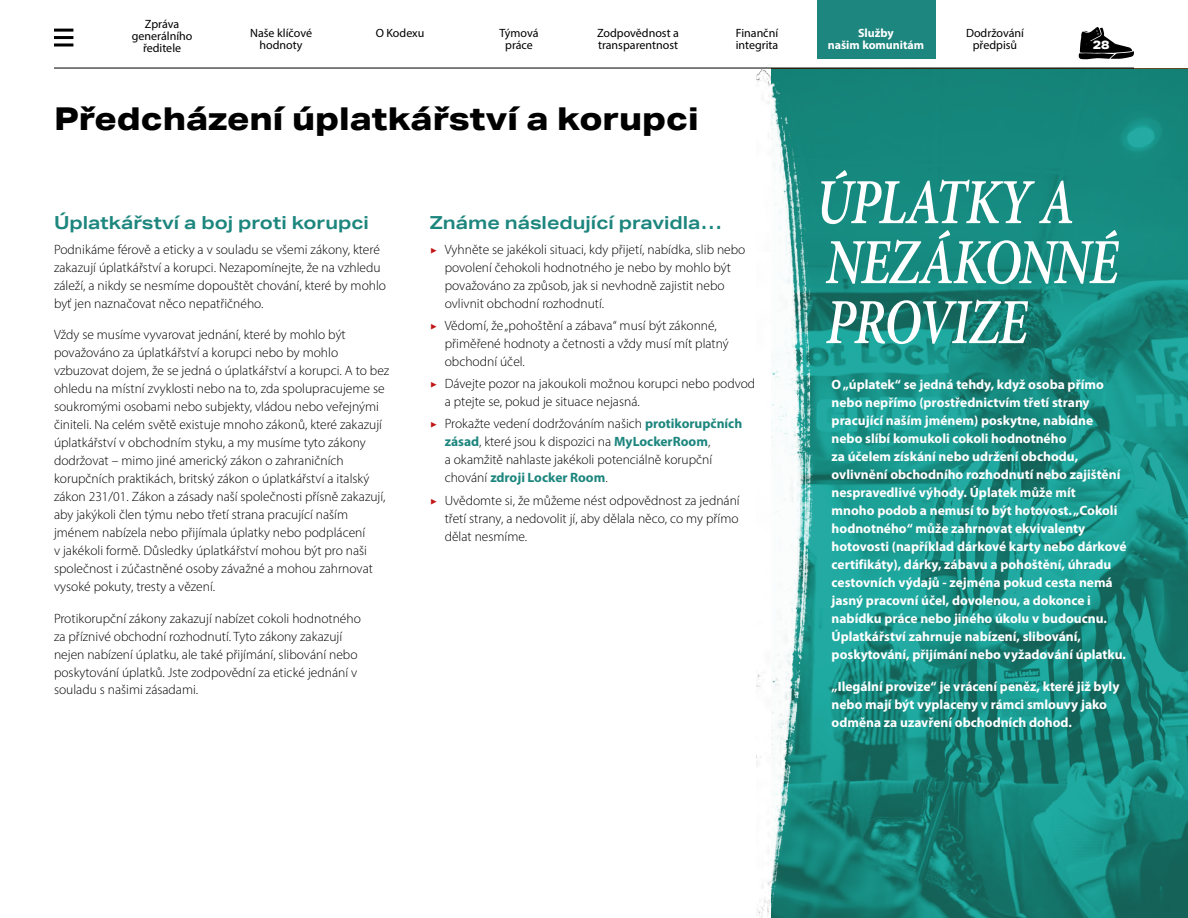
<style>
.page{position:relative;width:1188px;height:918px;background:#fff}
.page>*{position:absolute;margin:0;border:0;box-sizing:border-box;transform-origin:0 0}
.t1{font:italic 600 64.5px/60px "Minion Pro";letter-spacing:-.025em;color:#fff;scale:.8 1}
.t2{font:800 31.5px "Aktiv Grotesk Ex";color:#000}
.t3{font:700 18px "Aktiv Grotesk Ex";color:#1d867e}
.t4{font:300 13.5px/18px "Myriad Pro";color:#000}
.t5{font:700 13.5px/18px "Myriad Pro";color:#fff}
.t6{font:12px/12px "Myriad Pro";color:#000;text-align:center}
.t7{font:700 12px/12px "Myriad Pro";color:#fff;text-align:center}
.t8{font:800 12px "Aktiv Grotesk Ex";color:#fff}
.s1{font-family:"Modern Pictograms";font-weight:400;color:#c11718}
.s2{font-weight:700;color:#1d867e}
</style>
<div class="page">
<svg style="left:816px;top:70px;width:372px;height:848px;background:#178a80"></svg>
<img style="left:756px;top:69px;width:60px;height:849px">
<hr style="left:54px;top:68px;width:1080px;height:1px;background:#000">
<div style="left:817px;top:0;width:119px;height:59px;background:#1d867e"></div>
<hr style="left:54px;top:29px;width:19px;height:3px;background:#000">
<hr style="left:54px;top:36px;width:19px;height:3px;background:#000">
<hr style="left:54px;top:43px;width:19px;height:3px;background:#000">
<svg style="left:1079px;top:27px;width:55px;height:32px"></svg>
<p class="t6" style="left:132px;top:18px;width:62px">Zpráva generálního ředitele</p>
<p class="t6" style="left:250px;top:26px;width:63px">Naše klíčové hodnoty</p>
<p class="t6" style="left:376px;top:27px;width:50px">O Kodexu</p>
<p class="t6" style="left:499px;top:26px;width:41px">Týmová práce</p>
<p class="t6" style="left:597px;top:27px;width:83px;text-align:left">Zodpovědnost a transparentnost</p>
<p class="t6" style="left:736px;top:27px;width:44px;text-align:left">Finanční integrita</p>
<p class="t7" style="left:828px;top:27px;width:98px">Služby<br>našim komunitám</p>
<p class="t6" style="left:966px;top:26px;width:59px">Dodržování předpisů</p>
<h2 class="t2" style="left:54px;top:99px;width:646px">Předcházení úplatkářství a korupci</h2>
<p class="t8" style="left:1093px;top:38px;width:18px">28</p>
<h3 class="t3" style="left:54px;top:211px;width:317px">Úplatkářství a boj proti korupci</h3>
<p class="t4" style="left:54px;top:240px;width:334px">Podnikáme férově a eticky a v souladu se všemi zákony, které zakazují úplatkářství a korupci. Nezapomínejte, že na vzhledu záleží, a nikdy se nesmíme dopouštět chování, které by mohlo byť jen naznačovat něco nepatřičného.</p>
<p class="t4" style="left:54px;top:325px;width:337px">Vždy se musíme vyvarovat jednání, které by mohlo být považováno za úplatkářství a korupci nebo by mohlo vzbuzovat dojem, že se jedná o úplatkářství a korupci. A to bez ohledu na místní zvyklosti nebo na to, zda spolupracujeme se soukromými osobami nebo subjekty, vládou nebo veřejnými činiteli. Na celém světě existuje mnoho zákonů, které zakazují úplatkářství v obchodním styku, a my musíme tyto zákony dodržovat – mimo jiné americký zákon o zahraničních korupčních praktikách, britský zákon o úplatkářství a italský zákon 231/01. Zákon a zásady naší společnosti přísně zakazují, aby jakýkoli člen týmu nebo třetí strana pracující naším jménem nabízela nebo přijímala úplatky nebo podplácení<br>v jakékoli formě. Důsledky úplatkářství mohou být pro naši společnost i zúčastněné osoby závažné a mohou zahrnovat vysoké pokuty, tresty a vězení.</p>
<p class="t4" style="left:54px;top:609px;width:308px">Protikorupční zákony zakazují nabízet cokoli hodnotného za příznivé obchodní rozhodnutí. Tyto zákony zakazují nejen nabízení úplatku, ale také přijímání, slibování nebo poskytování úplatků. Jste zodpovědní za etické jednání v souladu s našimi zásadami.</p>
<h3 class="t3" style="left:430px;top:211px;width:294px">Známe následující pravidla…</h3>
<p class="t4" style="left:445px;top:240px;width:302px;text-indent:-15px"><span class="s1">&gt;</span> Vyhněte se jakékoli situaci, kdy přijetí, nabídka, slib nebo povolení čehokoli hodnotného je nebo by mohlo být považováno za způsob, jak si nevhodně zajistit nebo ovlivnit obchodní rozhodnutí.</p>
<p class="t4" style="left:445px;top:316px;width:286px;text-indent:-15px"><span class="s1">&gt;</span> Vědomí, že „pohoštění a zábava“ musí být zákonné, přiměřené hodnoty a četnosti a vždy musí mít platný obchodní účel.</p>
<p class="t4" style="left:445px;top:374px;width:312px;text-indent:-15px"><span class="s1">&gt;</span> Dávejte pozor na jakoukoli možnou korupci nebo podvod a ptejte se, pokud je situace nejasná.</p>
<p class="t4" style="left:445px;top:415px;width:299px;text-indent:-15px"><span class="s1">&gt;</span> Prokažte vedení dodržováním našich <span class="s2">protikorupčních zásad</span>, které jsou k dispozici na <span class="s2">MyLockerRoom</span>,<br>a okamžitě nahlaste jakékoli potenciálně korupční chování <span class="s2">zdroji Locker Room</span>.</p>
<p class="t4" style="left:445px;top:491px;width:297px;text-align:justify;text-indent:-15px"><span class="s1">&gt;</span> Uvědomte si, že můžeme nést odpovědnost za jednání třetí strany, a nedovolit jí, aby dělala něco, co my přímo dělat nesmíme.</p>
<h1 class="t1" style="left:816px;top:175px;width:380px">ÚPLATKY A<br>NEZÁKONNÉ<br>PROVIZE</h1>
<p class="t5" style="left:832px;top:375px;width:296px">O „úplatek“ se jedná tehdy, když osoba přímo nebo nepřímo (prostřednictvím třetí strany pracující naším jménem) poskytne, nabídne nebo slíbí komukoli cokoli hodnotného<br>za účelem získání nebo udržení obchodu, ovlivnění obchodního rozhodnutí nebo zajištění nespravedlivé výhody. Úplatek může mít<br>mnoho podob a nemusí to být hotovost. „Cokoli hodnotného“ může zahrnovat ekvivalenty hotovosti (například dárkové karty nebo dárkové certifikáty), dárky, zábavu a pohoštění, úhradu cestovních výdajů - zejména pokud cesta nemá jasný pracovní účel, dovolenou, a dokonce i nabídku práce nebo jiného úkolu v budoucnu.<br>Úplatkářství zahrnuje nabízení, slibování, poskytování, přijímání nebo vyžadování úplatku.</p>
<p class="t5" style="left:832px;top:677px;width:289px">„Ilegální provize“ je vrácení peněz, které již byly nebo mají být vyplaceny v rámci smlouvy jako odměna za uzavření obchodních dohod.</p>
</div>
